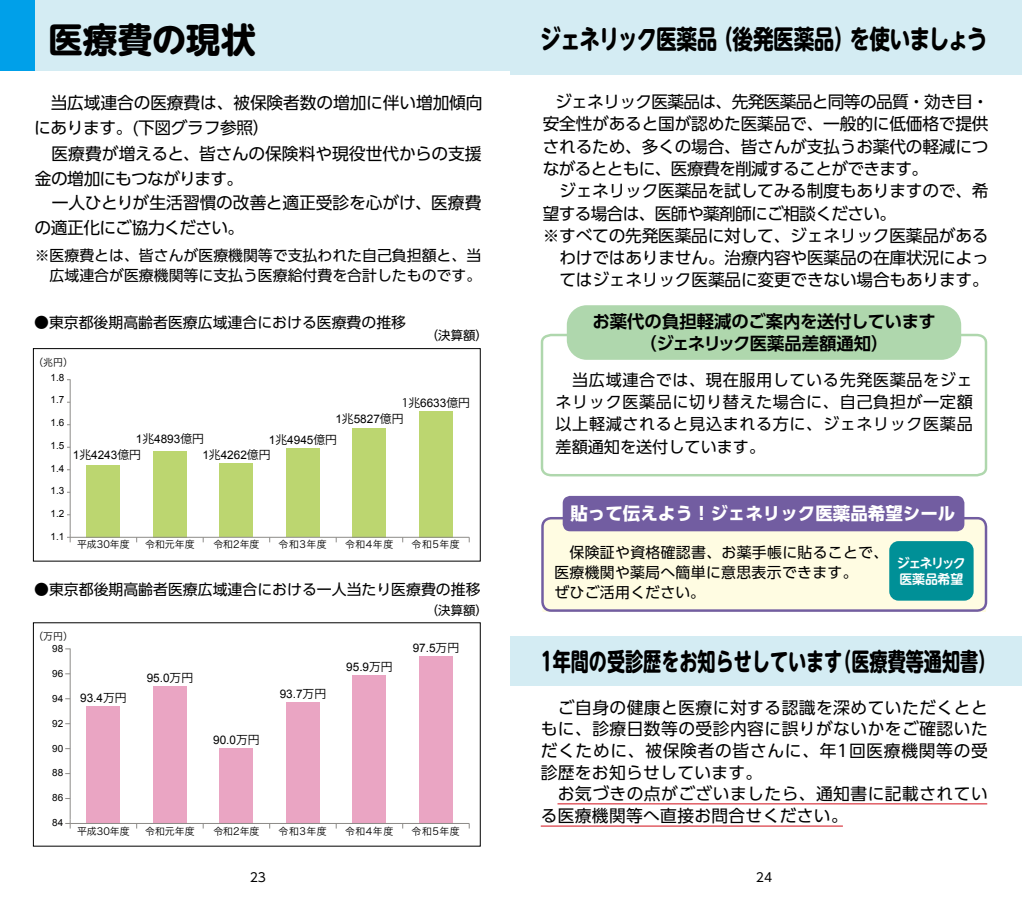
<style>
.page{position:relative;width:1022px;height:908px;background:#fff}
.page>*{position:absolute;margin:0;border:0;box-sizing:border-box;transform-origin:0 0}
.t1{font:700 34.65px "UD Shin M Go Pro";letter-spacing:-.005em;color:#000}
.t2{font:700 26.25px "UD Shin M Go Pro";letter-spacing:-.045em;color:#000;scale:.79 1}
.t3{font:700 24.85px "UD Shin M Go Pro";color:#000;scale:.73 1}
.t4{font:700 17.5px "UD Shin Go Pro";color:#fff}
.t5{font:700 17.32px/22.4px "UD Shin Go Pro De";color:#000;text-align:center}
.t6{font:16.8px/24.7px "UD Shin Go Pro";letter-spacing:-.015em;color:#000}
.t7{font:16.8px/21.7px "UD Shin Go Pro";letter-spacing:.03em;color:#000}
.t8{font:16.8px "UD Shin Go Pro";letter-spacing:-.04em;color:#000}
.t9{font:16.1px/22.4px "UD Shin Go Pro";letter-spacing:.035em;color:#000;text-align:justify}
.t10{font:14.88px/19.8px "UD Shin Go Pro";color:#000;text-align:right}
.t11{font:14.88px/19.8px "UD Shin Go Pro";letter-spacing:.02em;color:#000}
.t12{font:700 12.95px/16.1px "UD Shin M Go Pro De";letter-spacing:-.11em;color:#fff}
.t13{font:12.42px "UD Shin Go Pro";color:#000}
.t14{font:12.42px "UD Shin Go Pr 6";color:#000}
.t15{font:11.72px/15.9px "Arial";color:#000}
.t16{font:11.72px "Koz Go Pr 6 N";color:#000}
.t17{font:9.97px "Hira Kaku Pro N W3";color:#000}
.t18{font:9.97px "Arial";color:#000}
.s1{font-family:"Arial"}
.s2{font-family:"Koz Go Pr 6 N"}
</style>
<div class="page">
<div style="left:419px;top:655px;width:33px;height:168px;background:#eaa5c3"></div>
<div style="left:511px;top:0;width:511px;height:74px;background:#d4ecf3"></div>
<hr style="left:557px;top:803px;width:430px;height:1px;background:#d20e18">
<hr style="left:541px;top:825px;width:302px;height:1px;background:#d20e18">
<div style="left:542px;top:518px;width:444px;height:94px;background:#fffce2"></div>
<div style="left:541px;top:517px;width:446px;height:95px;border:2px solid #725da1;border-radius:9px"></div>
<div style="left:563px;top:496px;width:401px;height:35px;background:#725da1;border-radius:7px"></div>
<svg style="left:540px;top:332px;width:448px;height:145px"></svg>
<div style="left:567px;top:305px;width:394px;height:55px;background:#afd7ad;border-radius:20px"></div>
<div style="left:511px;top:636px;width:511px;height:50px;background:#d4ecf3"></div>
<div style="left:0;top:0;width:511px;height:71px;background:#d4ecf3"></div>
<div style="left:0;top:0;width:35px;height:71px;background:#00a0e9"></div>
<div style="left:419px;top:411px;width:34px;height:126px;background:#bcd670"></div>
<div style="left:353px;top:428px;width:33px;height:109px;background:#bcd670"></div>
<div style="left:87px;top:465px;width:33px;height:72px;background:#bcd670"></div>
<div style="left:153px;top:451px;width:33px;height:86px;background:#bcd670"></div>
<div style="left:220px;top:463px;width:33px;height:74px;background:#bcd670"></div>
<div style="left:286px;top:448px;width:33px;height:89px;background:#bcd670"></div>
<div style="left:33px;top:348px;width:448px;height:213px;border:1px solid #000"></div>
<hr style="left:70px;top:379px;width:1px;height:154px;background:#8d8b88">
<svg style="left:67px;top:533px;width:4px;height:9px"></svg>
<hr style="left:70px;top:537px;width:399px;height:1px;background:#8d8b88">
<div style="left:353px;top:675px;width:33px;height:148px;background:#eaa5c3"></div>
<div style="left:87px;top:706px;width:33px;height:117px;background:#eaa5c3"></div>
<div style="left:153px;top:686px;width:33px;height:137px;background:#eaa5c3"></div>
<div style="left:220px;top:748px;width:33px;height:75px;background:#eaa5c3"></div>
<div style="left:286px;top:702px;width:33px;height:121px;background:#eaa5c3"></div>
<div style="left:33px;top:622px;width:448px;height:224px;border:1px solid #000"></div>
<hr style="left:70px;top:648px;width:1px;height:171px;background:#8d8b88">
<svg style="left:65px;top:819px;width:6px;height:9px"></svg>
<hr style="left:70px;top:823px;width:399px;height:1px;background:#8d8b88">
<div style="left:889px;top:541px;width:85px;height:60px;background:#009097;border-radius:9px"></div>
<h1 class="t1" style="left:48px;top:12px;width:209px">医療費の現状</h1>
<p class="t6" style="left:34px;top:90px;width:450px">　当広域連合の医療費は、被保険者数の増加に伴い増加傾向にあります。(下図グラフ参照）</p>
<p class="t6" style="left:35px;top:141px;width:448px;text-indent:17px">医療費が増えると、皆さんの保険料や現役世代からの支援金の増加にもつながります。</p>
<p class="t6" style="left:34px;top:190px;width:448px;text-indent:17px">一人ひとりが生活習慣の改善と適正受診を心がけ、医療費の適正化にご協力ください。</p>
<p class="t10" style="left:35px;top:245px;width:448px">※医療費とは、皆さんが医療機関等で支払われた自己負担額と、当広域連合が医療機関等に支払う医療給付費を合計したものです。</p>
<p class="t10" style="left:34px;top:311px;width:374px">●東京都後期高齢者医療広域連合における医療費の推移</p>
<p class="t13" style="left:426px;top:325px;width:64px">（決算額）</p>
<p class="t17" style="left:33px;top:353px;width:41px">（兆円）</p>
<p class="t18" style="left:51px;top:371px;width:15px">1.8</p>
<p class="t18" style="left:51px;top:393px;width:15px">1.7</p>
<p class="t18" style="left:51px;top:416px;width:15px">1.6</p>
<p class="t16" style="left:402px;top:396px;width:70px">1兆<span class="s1">6633</span>億円</p>
<p class="t15" style="left:335px;top:411px;width:70px">1<span class="s2">兆</span>5827<span class="s2">億円</span></p>
<p class="t18" style="left:51px;top:439px;width:15px">1.5</p>
<p class="t18" style="left:51px;top:461px;width:15px">1.4</p>
<p class="t18" style="left:51px;top:484px;width:15px">1.3</p>
<p class="t18" style="left:51px;top:507px;width:15px">1.2</p>
<p class="t18" style="left:51px;top:530px;width:15px">1.1</p>
<p class="t15" style="left:202px;top:431px;width:70px;text-indent:-67px">1<span class="s2">兆</span>4893<span class="s2">億円<br></span>1<span class="s2">兆</span>4262<span class="s2">億円</span></p>
<p class="t15" style="left:269px;top:432px;width:70px">1<span class="s2">兆</span>4945<span class="s2">億円</span></p>
<p class="t15" style="left:73px;top:447px;width:70px">1<span class="s2">兆</span>4243<span class="s2">億円</span></p>
<p class="t17" style="left:77px;top:536px;width:54px">平成30年度</p>
<p class="t17" style="left:145px;top:536px;width:51px">令和元年度</p>
<p class="t17" style="left:213px;top:536px;width:48px">令和2年度</p>
<p class="t17" style="left:279px;top:536px;width:50px">令和3年度</p>
<p class="t17" style="left:345px;top:536px;width:50px">令和4年度</p>
<p class="t17" style="left:412px;top:536px;width:50px">令和5年度</p>
<p class="t10" style="left:34px;top:579px;width:448px">●東京都後期高齢者医療広域連合における一人当たり医療費の推移</p>
<p class="t17" style="left:33px;top:627px;width:41px">（万円）</p>
<p class="t18" style="left:52px;top:642px;width:13px">98</p>
<p class="t18" style="left:52px;top:667px;width:13px">96</p>
<p class="t18" style="left:52px;top:692px;width:13px">94</p>
<p class="t18" style="left:52px;top:717px;width:13px">92</p>
<p class="t18" style="left:52px;top:741px;width:13px">90</p>
<p class="t18" style="left:52px;top:766px;width:13px">88</p>
<p class="t18" style="left:52px;top:791px;width:13px">86</p>
<p class="t18" style="left:52px;top:816px;width:13px">84</p>
<p class="t15" style="left:80px;top:690px;width:48px">93.4<span class="s2">万円</span></p>
<p class="t15" style="left:147px;top:670px;width:48px">95.0<span class="s2">万円</span></p>
<p class="t17" style="left:77px;top:822px;width:54px">平成30年度</p>
<p class="t17" style="left:145px;top:822px;width:51px">令和元年度</p>
<p class="t15" style="left:213px;top:732px;width:48px">90.0<span class="s2">万円</span></p>
<p class="t15" style="left:280px;top:686px;width:48px">93.7<span class="s2">万円</span></p>
<p class="t15" style="left:346px;top:659px;width:48px">95.9<span class="s2">万円</span></p>
<p class="t13" style="left:426px;top:600px;width:64px">（決算額）</p>
<p class="t15" style="left:413px;top:639px;width:48px">97.5<span class="s2">万円</span></p>
<p class="t17" style="left:213px;top:822px;width:48px">令和2年度</p>
<p class="t17" style="left:279px;top:822px;width:50px">令和3年度</p>
<p class="t17" style="left:345px;top:822px;width:50px">令和4年度</p>
<p class="t17" style="left:412px;top:822px;width:50px">令和5年度</p>
<h2 class="t2" style="left:540px;top:18px;width:568px">ジェネリック医薬品（後発医薬品）を使いましょう</h2>
<p class="t8" style="left:555px;top:88px;width:435px">ジェネリック医薬品は、先発医薬品と同等の品質・効き目・</p>
<p class="t6" style="left:543px;top:111px;width:447px">安全性があると国が認めた医薬品で、一般的に低価格で提供</p>
<p class="t6" style="left:543px;top:133px;width:447px">されるため、多くの場合、皆さんが支払うお薬代の軽減につ</p>
<p class="t8" style="left:543px;top:155px;width:387px">ながるとともに、医療費を削減することができます。</p>
<p class="t6" style="left:543px;top:178px;width:447px">　ジェネリック医薬品を試してみる制度もありますので、希</p>
<p class="t8" style="left:543px;top:199px;width:355px">望する場合は、医師や薬剤師にご相談ください。</p>
<p class="t6" style="left:543px;top:223px;width:447px">※すべての先発医薬品に対して、ジェネリック医薬品がある</p>
<p class="t6" style="left:559px;top:245px;width:431px">わけではありません。治療内容や医薬品の在庫状況によっ</p>
<p class="t6" style="left:559px;top:267px;width:431px">てはジェネリック医薬品に変更できない場合もあります。</p>
<p class="t5" style="left:592px;top:310px;width:345px">お薬代の負担軽減のご案内を送付しています（ジェネリック医薬品差額通知）</p>
<p class="t9" style="left:555px;top:368px;width:419px">　当広域連合では、現在服用している先発医薬品をジェネリック医薬品に切り替えた場合に、自己負担が一定額以上軽減されると見込まれる方に、ジェネリック医薬品差額通知を送付しています。</p>
<p class="t4" style="left:570px;top:499px;width:386px">貼って伝えよう！ジェネリック医薬品希望シール</p>
<p class="t11" style="left:554px;top:542px;width:335px">　保険証や資格確認書、お薬手帳に貼ることで、医療機関や薬局へ簡単に意思表示できます。<br>ぜひご活用ください。</p>
<p class="t12" style="left:897px;top:554px;width:70px">ジェネリック医薬品希望</p>
<h3 class="t3" style="left:541px;top:641px;width:626px">1年間の受診歴をお知らせしています（医療費等通知書）</h3>
<p class="t7" style="left:541px;top:696px;width:449px">　ご自身の健康と医療に対する認識を深めていただくとともに、診療日数等の受診内容に誤りがないかをご確認いただくために、被保険者の皆さんに、年1回医療機関等の受診歴をお知らせしています。<br>　お気づきの点がございましたら、通知書に記載されている医療機関等へ直接お問合せください。</p>
<p class="t14" style="left:250px;top:867px;width:18px">23</p>
<p class="t14" style="left:756px;top:867px;width:18px">24</p>
</div>
